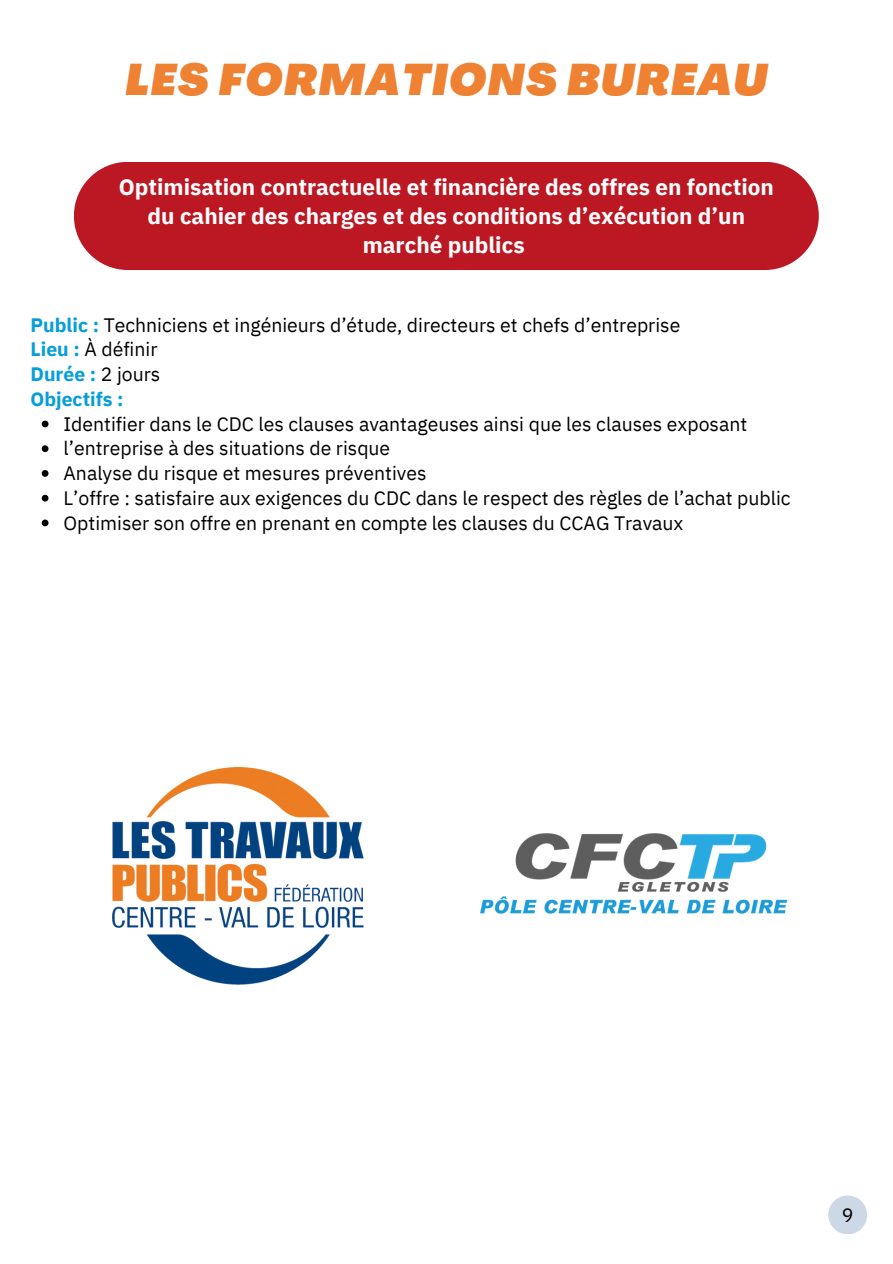
<style>
.page{position:relative;width:893px;height:1264px;background:#fff}
.page>*{position:absolute;margin:0;border:0;box-sizing:border-box;transform-origin:0 0}
.t1{font:italic 900 43.5px "Agrandir";letter-spacing:.035em;color:#ef8132}
.t2{font:700 22.5px/29.2px "IBM Plex Sans";color:#fff;text-align:center}
.t3{font:19.5px "IBM Plex Sans";color:#000}
.t4{font:19.35px/24.8px "IBM Plex Sans";color:#000}
.s1{font-weight:700;color:#069eda}
</style>
<div class="page">
<div style="left:74px;top:162px;width:744px;height:108px;background:#bc1823;border-radius:54px"></div>
<img style="left:112px;top:767px;width:252px;height:218px">
<img style="left:480px;top:833px;width:308px;height:81px">
<svg style="left:42px;top:420px;width:6px;height:7px"></svg>
<svg style="left:42px;top:445px;width:6px;height:7px"></svg>
<svg style="left:42px;top:470px;width:6px;height:7px"></svg>
<svg style="left:42px;top:495px;width:6px;height:6px"></svg>
<svg style="left:42px;top:519px;width:6px;height:7px"></svg>
<div style="left:828px;top:1195px;width:39px;height:39px;background:#ccd8e5;border-radius:50%"></div>
<h1 class="t1" style="left:125px;top:62px;width:643px">LES FORMATIONS BUREAU</h1>
<p class="t2" style="left:119px;top:171px;width:656px">Optimisation contractuelle et financière des offres en fonction du cahier des charges et des conditions d’exécution d’un marché publics</p>
<p class="t4" style="left:30px;top:312px;width:651px"><span class="s1">Public :</span> Techniciens et ingénieurs d’étude, directeurs et chefs d’entreprise<br><span class="s1">Lieu :</span> À définir<br><span class="s1">Durée :</span> 2 jours<br><span class="s1">Objectifs :</span></p>
<p class="t4" style="left:63px;top:411px;width:728px">Identifier dans le CDC les clauses avantageuses ainsi que les clauses exposant l’entreprise à des situations de risque<br>Analyse du risque et mesures préventives<br>L’offre : satisfaire aux exigences du CDC dans le respect des règles de l’achat public Optimiser son offre en prenant en compte les clauses du CCAG Travaux</p>
<p class="t3" style="left:841px;top:1201px;width:13px">9</p>
</div>
